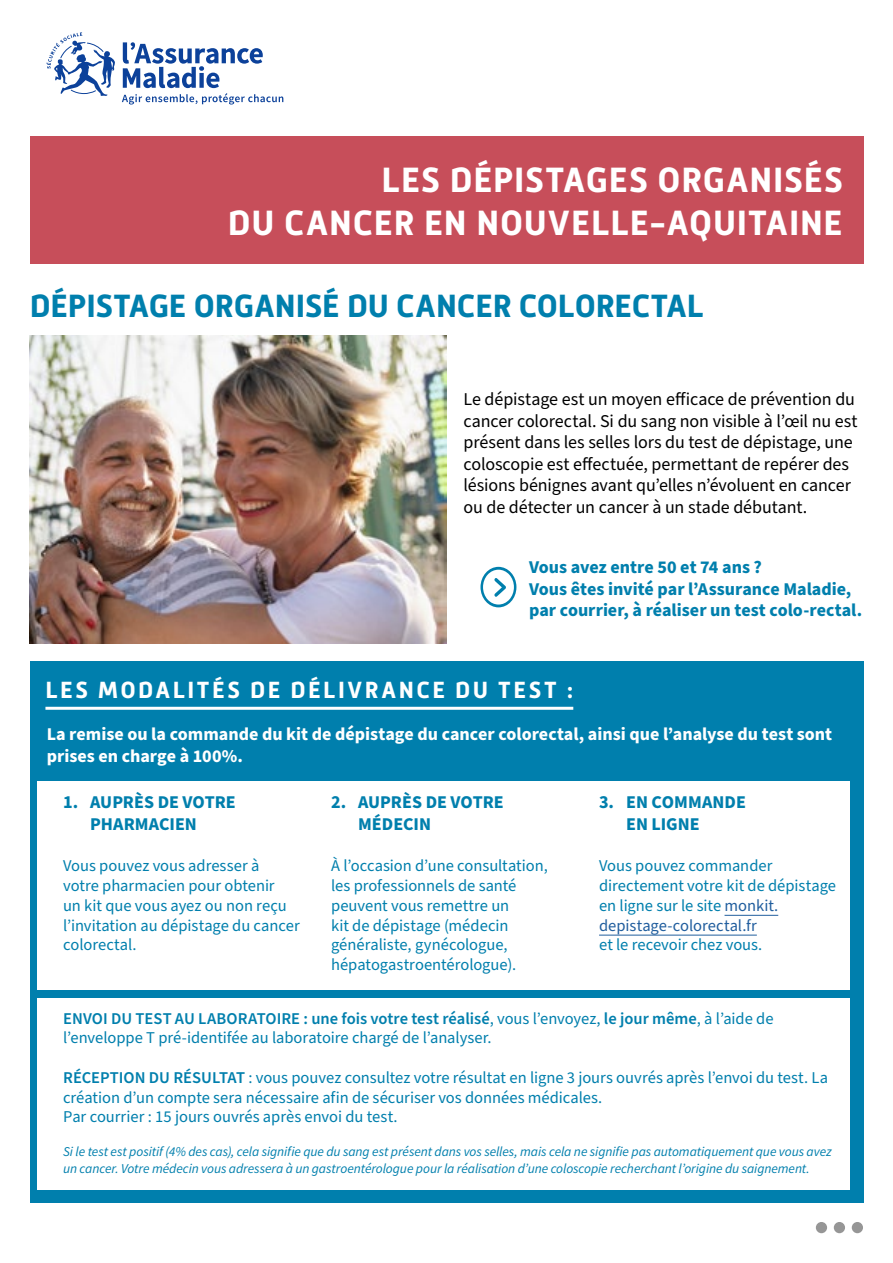
<style>
.page{position:relative;width:893px;height:1263px;background:#fff}
.page>*{position:absolute;margin:0;border:0;box-sizing:border-box;transform-origin:0 0}
.t1{font:700 36px/43.2px "Mic 32 New";letter-spacing:.02em;color:#fff;text-align:right}
.t2{font:700 33px "Mic 32 New";letter-spacing:-.005em;color:#007fad}
.t3{font:700 24px "Mic 32 New";letter-spacing:.105em;color:#fff}
.t4{font:18px/21.6px "Source Sans Pro";letter-spacing:-.005em;color:#000}
.t5{font:700 18px/21.6px "Source Sans Pro";color:#007fad}
.t6{font:700 18px/21.6px "Source Sans Pro";color:#fff}
.t7{font:16.5px/19.8px "Source Sans Pro";color:#007fad}
.t8{font:italic 13.5px/16.2px "Source Sans Variable";letter-spacing:-.005em;color:#007fad}
.s1{color:#215e9e}
.s2{font-weight:600}
</style>
<div class="page">
<div style="left:31px;top:136px;width:833px;height:128px;background:#c74e5a"></div>
<svg style="left:480px;top:567px;width:36px;height:40px"></svg>
<div style="left:30px;top:661px;width:833px;height:541px;background:#007fad"></div>
<hr style="left:45px;top:707px;width:528px;height:3px;background:#fff">
<div style="left:38px;top:781px;width:812px;height:209px;background:#fff"></div>
<hr style="left:724px;top:915px;width:54px;height:1px;background:#215e9e">
<hr style="left:599px;top:935px;width:158px;height:1px;background:#215e9e">
<div style="left:38px;top:998px;width:812px;height:192px;background:#fff"></div>
<div style="left:816px;top:1222px;width:11px;height:11px;background:#969696;border-radius:50%"></div>
<div style="left:852px;top:1222px;width:11px;height:11px;background:#969696;border-radius:50%"></div>
<div style="left:834px;top:1222px;width:11px;height:11px;background:#969696;border-radius:50%"></div>
<img style="left:30px;top:335px;width:416px;height:308px">
<svg style="left:122px;top:42px;width:161px;height:63px"></svg>
<svg style="left:46px;top:32px;width:69px;height:64px"></svg>
<h1 class="t1" style="left:228px;top:158px;width:617px">LES DÉPISTAGES ORGANISÉS<br>DU CANCER EN NOUVELLE-AQUITAINE</h1>
<h2 class="t2" style="left:30px;top:286px;width:676px">DÉPISTAGE ORGANISÉ DU CANCER COLORECTAL</h2>
<p class="t4" style="left:463px;top:389px;width:396px">Le dépistage est un moyen efficace de prévention du cancer colorectal. Si du sang non visible à l’œil nu est présent dans les selles lors du test de dépistage, une coloscopie est effectuée, permettant de repérer des lésions bénignes avant qu’elles n’évoluent en cancer ou de détecter un cancer à un stade débutant.</p>
<p class="t5" style="left:529px;top:557px;width:334px">Vous avez entre 50 et 74 ans ?<br>Vous êtes invité par l’Assurance Maladie, par courrier, à réaliser un test colo-rectal.</p>
<h3 class="t3" style="left:45px;top:676px;width:529px">LES MODALITÉS DE DÉLIVRANCE DU TEST :</h3>
<p class="t6" style="left:47px;top:724px;width:787px">La remise ou la commande du kit de dépistage du cancer colorectal, ainsi que l’analyse du test sont prises en charge à 100%.</p>
<p class="t5" style="left:90px;top:792px;width:147px;text-indent:-27px">1. AUPRÈS DE VOTRE<br>PHARMACIEN</p>
<p class="t7" style="left:63px;top:856px;width:238px">Vous pouvez vous adresser à<br>votre pharmacien pour obtenir<br>un kit que vous ayez ou non reçu l’invitation au dépistage du cancer colorectal.</p>
<p class="t5" style="left:358px;top:792px;width:147px;text-indent:-27px">2. AUPRÈS DE VOTRE<br>MÉDECIN</p>
<p class="t7" style="left:331px;top:856px;width:218px">À l’occasion d’une consultation, les professionnels de santé peuvent vous remettre un<br>kit de dépistage (médecin généraliste, gynécologue, hépatogastroentérologue).</p>
<p class="t5" style="left:626px;top:792px;width:121px;text-indent:-27px">3. EN COMMANDE<br>EN LIGNE</p>
<p class="t7" style="left:599px;top:856px;width:238px">Vous pouvez commander directement votre kit de dépistage en ligne sur le site <span class="s1">monkit. depistage-colorectal.fr</span></p>
<p class="t7" style="left:599px;top:935px;width:165px">et le recevoir chez vous.</p>
<p class="t7" style="left:63px;top:1009px;width:712px"><span class="s2">ENVOI DU TEST AU LABORATOIRE : une fois votre test réalisé</span>, vous l’envoyez, <span class="s2">le jour même</span>, à l’aide de l’enveloppe T pré-identifée au laboratoire chargé de l’analyser.</p>
<p class="t7" style="left:63px;top:1068px;width:766px"><span class="s2">RÉCEPTION DU RÉSULTAT</span> : vous pouvez consultez votre résultat en ligne 3 jours ouvrés après l’envoi du test. La création d’un compte sera nécessaire afin de sécuriser vos données médicales.<br>Par courrier : 15 jours ouvrés après envoi du test.</p>
<p class="t8" style="left:63px;top:1144px;width:770px">Si le test est positif (4% des cas), cela signifie que du sang est présent dans vos selles, mais cela ne signifie pas automatiquement que vous avez un cancer. Votre médecin vous adressera à un gastroentérologue pour la réalisation d’une coloscopie recherchant l’origine du saignement.</p>
</div>
